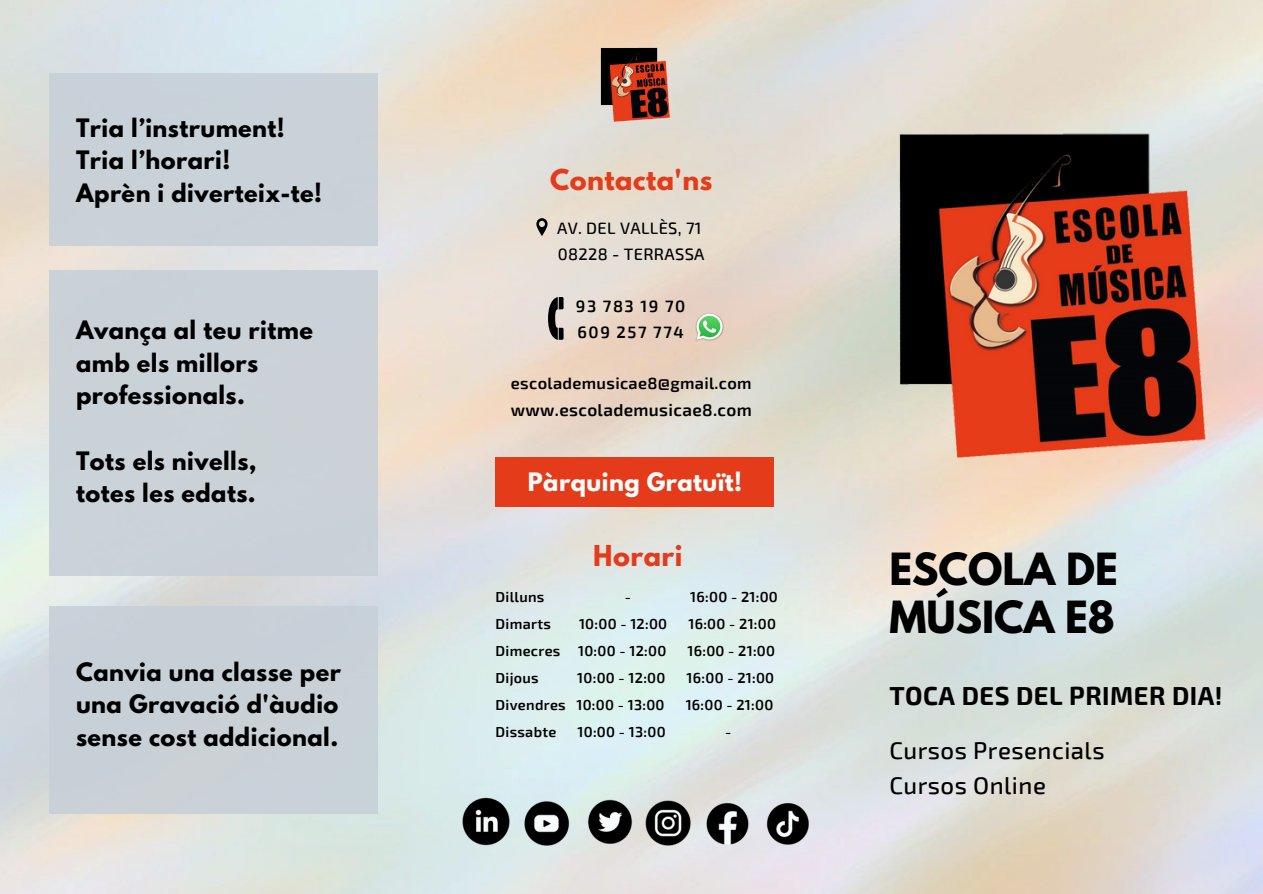
<style>
.page{position:relative;width:1263px;height:894px;background:#fff}
.page>*{position:absolute;margin:0;border:0;box-sizing:border-box;transform-origin:0 0}
.t1{font:700 39.3px/48.3px "League Spartan";color:#000}
.t2{font:700 25.5px "Exo 2";letter-spacing:.02em;color:#000}
.t3{font:700 25.5px "League Spartan";letter-spacing:.02em;color:#e43c1a}
.t4{font:500 24px/34.8px "Exo 2";letter-spacing:.02em;color:#000}
.t5{font:700 22.5px/32.5px "League Spartan";letter-spacing:.02em;color:#000}
.t6{font:700 22.5px "League Spartan";letter-spacing:.02em;color:#fff}
.t7{font:600 17.25px "Exo 2";letter-spacing:.02em;color:#000}
.t8{font:500 16.5px/25.8px "Exo 2";letter-spacing:.02em;color:#000}
.t9{font:600 16.5px "Exo 2";letter-spacing:.02em;color:#000}
.t10{font:600 16.5px/25.8px "Exo 2";letter-spacing:.095em;color:#000}
.t11{font:600 14.55px "Exo 2";letter-spacing:.02em;color:#000}
</style>
<div class="page">
<svg style="left:536px;top:218px;width:12px;height:18px"></svg>
<img style="left:704px;top:782px;width:124px;height:71px">
<img style="left:522px;top:786px;width:51px;height:67px">
<img style="left:573px;top:782px;width:71px;height:81px">
<img style="left:624px;top:779px;width:80px;height:74px">
<div style="left:50px;top:73px;width:328px;height:172px;background:#c7d0d8"></div>
<div style="left:50px;top:270px;width:328px;height:305px;background:#c7d0d8"></div>
<div style="left:50px;top:606px;width:328px;height:207px;background:#c7d0d8"></div>
<img style="left:885px;top:130px;width:332px;height:332px;border-radius:21px">
<img style="left:695px;top:312px;width:29px;height:29px">
<svg style="left:696px;top:313px;width:26px;height:26px"></svg>
<svg style="left:548px;top:297px;width:16px;height:43px"></svg>
<img style="left:595px;top:47px;width:80px;height:76px">
<img style="left:450px;top:778px;width:72px;height:75px">
<div style="left:495px;top:457px;width:279px;height:50px;background:#e43c1a"></div>
<p class="t5" style="left:76px;top:114px;width:247px">Tria l’instrument!<br>Tria l’horari!<br>Aprèn i diverteix-te!</p>
<p class="t5" style="left:76px;top:316px;width:238px">Avança al teu ritme amb els millors professionals.</p>
<p class="t5" style="left:76px;top:447px;width:182px">Tots els nivells, totes les edats.</p>
<p class="t5" style="left:76px;top:658px;width:266px;text-align:justify">Canvia una classe per una Gravació d'àudio sense cost addicional.</p>
<p class="t3" style="left:550px;top:167px;width:164px">Contacta'ns</p>
<p class="t8" style="left:557px;top:214px;width:149px">AV. DEL VALLÈS, 71<br>08228 - TERRASSA</p>
<p class="t10" style="left:576px;top:292px;width:111px">93 783 19 70<br>609 257 774</p>
<p class="t9" style="left:511px;top:373px;width:242px">escolademusicae8@gmail.com</p>
<p class="t7" style="left:511px;top:399px;width:243px">www.escolademusicae8.com</p>
<p class="t6" style="left:528px;top:470px;width:216px">Pàrquing Gratuït!</p>
<p class="t3" style="left:593px;top:543px;width:91px">Horari</p>
<p class="t11" style="left:496px;top:587px;width:50px">Dilluns</p>
<p class="t11" style="left:625px;top:587px;width:8px">-</p>
<p class="t11" style="left:690px;top:587px;width:89px">16:00 - 21:00</p>
<p class="t11" style="left:496px;top:614px;width:57px">Dimarts</p>
<p class="t11" style="left:579px;top:614px;width:90px">10:00 - 12:00</p>
<p class="t11" style="left:688px;top:614px;width:89px">16:00 - 21:00</p>
<p class="t11" style="left:496px;top:641px;width:172px">Dimecres 10:00 - 12:00</p>
<p class="t11" style="left:687px;top:641px;width:89px">16:00 - 21:00</p>
<p class="t11" style="left:496px;top:668px;width:45px">Dijous</p>
<p class="t11" style="left:577px;top:668px;width:90px">10:00 - 12:00</p>
<p class="t11" style="left:687px;top:668px;width:89px">16:00 - 21:00</p>
<p class="t11" style="left:496px;top:695px;width:170px">Divendres 10:00 - 13:00</p>
<p class="t11" style="left:686px;top:695px;width:89px">16:00 - 21:00</p>
<p class="t11" style="left:496px;top:722px;width:62px">Dissabte</p>
<p class="t11" style="left:578px;top:722px;width:90px">10:00 - 13:00</p>
<p class="t11" style="left:725px;top:722px;width:8px">-</p>
<h1 class="t1" style="left:889px;top:549px;width:230px">ESCOLA DE<br>MÚSICA E8</h1>
<p class="t2" style="left:889px;top:679px;width:335px">TOCA DES DEL PRIMER DIA!</p>
<p class="t4" style="left:889px;top:731px;width:217px">Cursos Presencials<br>Cursos Online</p>
</div>
